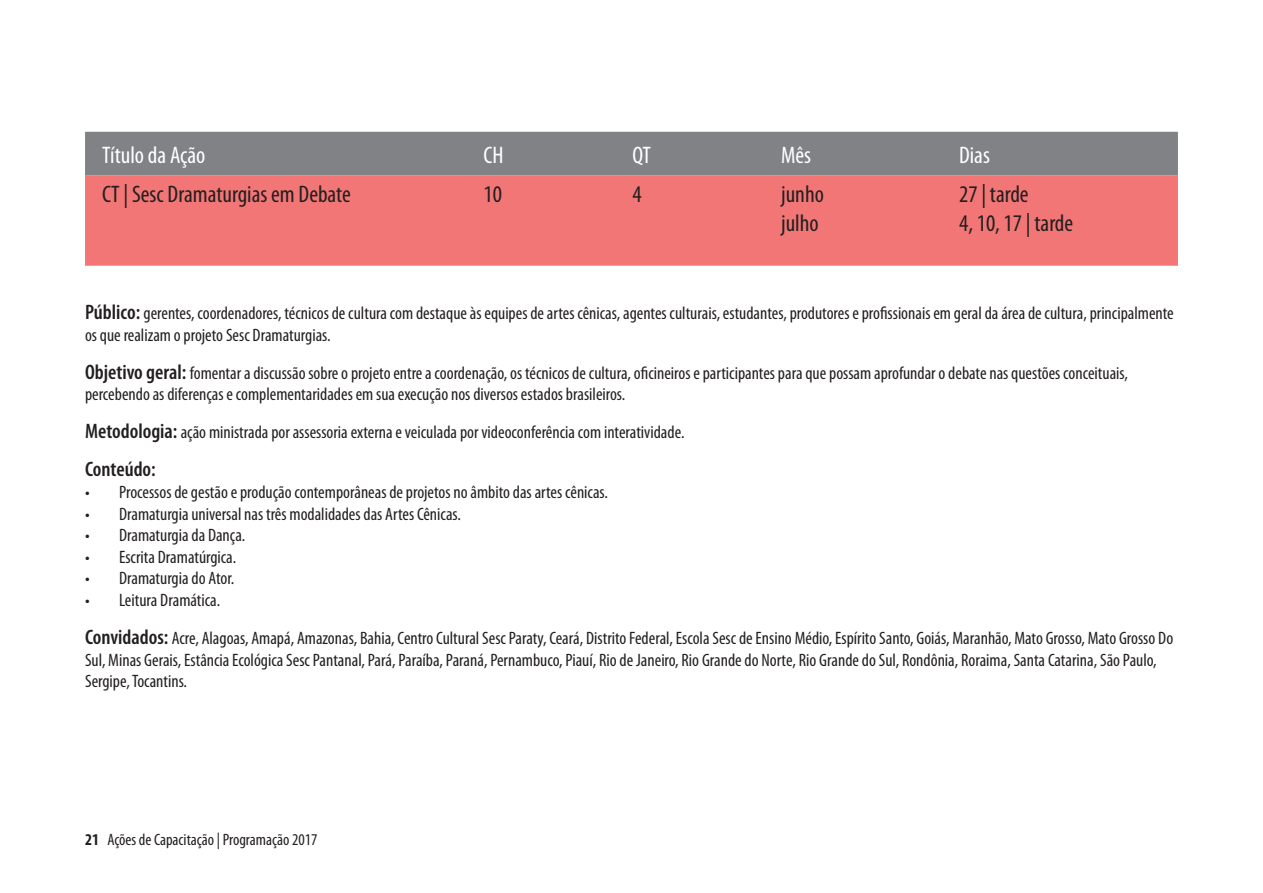
<style>
.page{position:relative;width:1263px;height:893px;background:#fff}
.page>*{position:absolute;margin:0;border:0;box-sizing:border-box;transform-origin:0 0}
.t1{font:condensed 24px/28.8px "Myriad Pro";color:#231f20}
.t2{font:condensed 24px "Myriad Pro";color:#fff}
.t3{font:600 condensed 21px "Myriad Pro";color:#231f20}
.t4{font:condensed 18px/21.6px "Myriad Pro";color:#231f20}
.t5{font:condensed 16.5px "Myriad Pro";color:#231f20}
.s1{font-weight:600;font-size:21px}
.s2{font-weight:700}
</style>
<div class="page">
<div style="left:85px;top:132px;width:1093px;height:44px;background:#808285"></div>
<div style="left:85px;top:176px;width:1093px;height:90px;background:#f27676"></div>
<h1 class="t2" style="left:102px;top:142px;width:105px">Título da Ação</h1>
<h1 class="t2" style="left:483px;top:142px;width:22px">CH</h1>
<h1 class="t2" style="left:632px;top:142px;width:20px">QT</h1>
<h1 class="t2" style="left:781px;top:142px;width:32px">Mês</h1>
<h1 class="t2" style="left:959px;top:142px;width:32px">Dias</h1>
<h1 class="t1" style="left:102px;top:180px;width:250px">CT | Sesc Dramaturgias em Debate</h1>
<h1 class="t1" style="left:483px;top:180px;width:20px">10</h1>
<h1 class="t1" style="left:632px;top:180px;width:11px">4</h1>
<h1 class="t1" style="left:781px;top:180px;width:44px">junho julho</h1>
<h1 class="t1" style="left:959px;top:180px;width:116px">27 | tarde<br>4, 10, 17 | tarde</h1>
<p class="t4" style="left:85px;top:303px;width:1090px"><span class="s1">Público:</span> gerentes, coordenadores, técnicos de cultura com destaque às equipes de artes cênicas, agentes culturais, estudantes, produtores e profissionais em geral da área de cultura, principalmente os que realizam o projeto Sesc Dramaturgias.</p>
<p class="t4" style="left:85px;top:362px;width:1044px"><span class="s1">Objetivo geral:</span> fomentar a discussão sobre o projeto entre a coordenação, os técnicos de cultura, oficineiros e participantes para que possam aprofundar o debate nas questões conceituais, percebendo as diferenças e complementaridades em sua execução nos diversos estados brasileiros.</p>
<p class="t4" style="left:85px;top:422px;width:601px"><span class="s1">Metodologia:</span> ação ministrada por assessoria externa e veiculada por videoconferência com interatividade.</p>
<p class="t3" style="left:85px;top:458px;width:72px">Conteúdo:</p>
<p class="t4" style="left:85px;top:482px;width:524px">• Processos de gestão e produção contemporâneas de projetos no âmbito das artes cênicas.</p>
<p class="t4" style="left:85px;top:503px;width:377px">• Dramaturgia universal nas três modalidades das Artes Cênicas.</p>
<p class="t4" style="left:85px;top:525px;width:162px">• Dramaturgia da Dança.</p>
<p class="t4" style="left:85px;top:546px;width:153px">• Escrita Dramatúrgica.</p>
<p class="t4" style="left:85px;top:568px;width:151px">• Dramaturgia do Ator.</p>
<p class="t4" style="left:85px;top:581px;width:1090px;line-height:38px">• Leitura Dramática.<br><span class="s1">Convidados:</span> Acre, Alagoas, Amapá, Amazonas, Bahia, Centro Cultural Sesc Paraty, Ceará, Distrito Federal, Escola Sesc de Ensino Médio, Espírito Santo, Goiás, Maranhão, Mato Grosso, Mato Grosso Do</p>
<p class="t4" style="left:85px;top:649px;width:1073px">Sul, Minas Gerais, Estância Ecológica Sesc Pantanal, Pará, Paraíba, Paraná, Pernambuco, Piauí, Rio de Janeiro, Rio Grande do Norte, Rio Grande do Sul, Rondônia, Roraima, Santa Catarina, São Paulo,<br>Sergipe, Tocantins.</p>
<p class="t5" style="left:85px;top:830px;width:234px"><span class="s2">21</span> Ações de Capacitação | Programação 2017</p>
</div>
